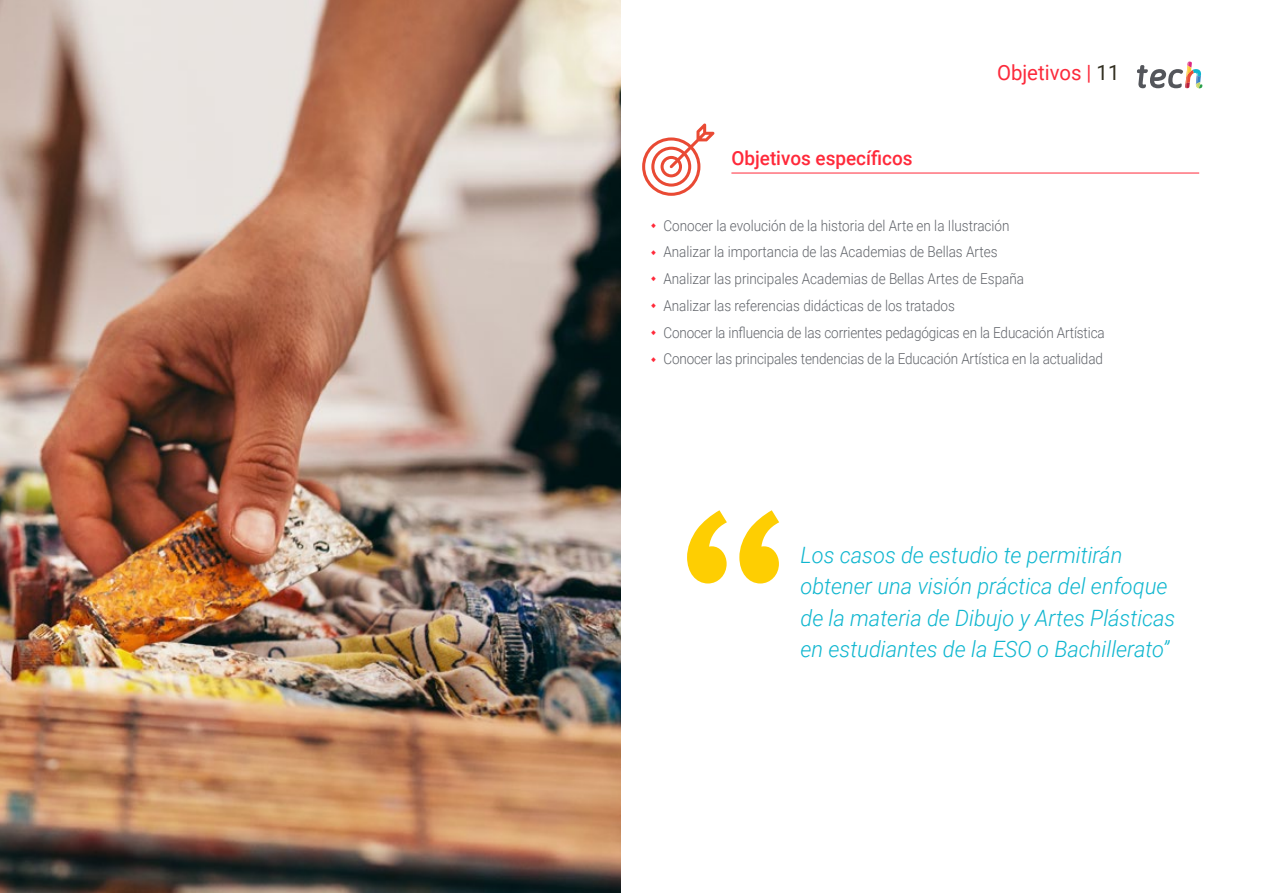
<style>
.page{position:relative;width:1263px;height:893px;background:#fff}
.page>*{position:absolute;margin:0;border:0;box-sizing:border-box;transform-origin:0 0}
.t1{font:italic 300 22.5px/31.5px "Roboto";color:#0fb6cf}
.t2{font:21px "Roboto";color:#fc2a3b}
.t3{font:500 19.5px "Roboto";color:#ff293a}
.t4{font:300 15px/26.7px "Roboto";color:#61646a;scale:.9 1}
.s1{color:#312e20}
</style>
<div class="page">
<img style="left:0;top:0;width:621px;height:893px">
<svg style="left:1137px;top:62px;width:65px;height:27px"></svg>
<svg style="left:687px;top:510px;width:92px;height:73px"></svg>
<svg style="left:642px;top:123px;width:72px;height:73px"></svg>
<hr style="left:731px;top:173px;width:468px;height:1px;background:#ff293a">
<h3 class="t3" style="left:731px;top:144px;width:183px">Objetivos específicos</h3>
<h2 class="t2" style="left:997px;top:57px;width:124px">Objetivos | <span class="s1">11</span></h2>
<p class="t4" style="left:663px;top:211px;width:492px">Conocer la evolución de la historia del Arte en la Ilustración<br>Analizar la importancia de las Academias de Bellas Artes<br>Analizar las principales Academias de Bellas Artes de España<br>Analizar las referencias didácticas de los tratados<br>Conocer la influencia de las corrientes pedagógicas en la Educación Artística Conocer las principales tendencias de la Educación Artística en la actualidad</p>
<h1 class="t1" style="left:800px;top:538px;width:376px">Los casos de estudio te permitirán obtener una visión práctica del enfoque de la materia de Dibujo y Artes Plásticas en estudiantes de la ESO o Bachillerato”</h1>
</div>
